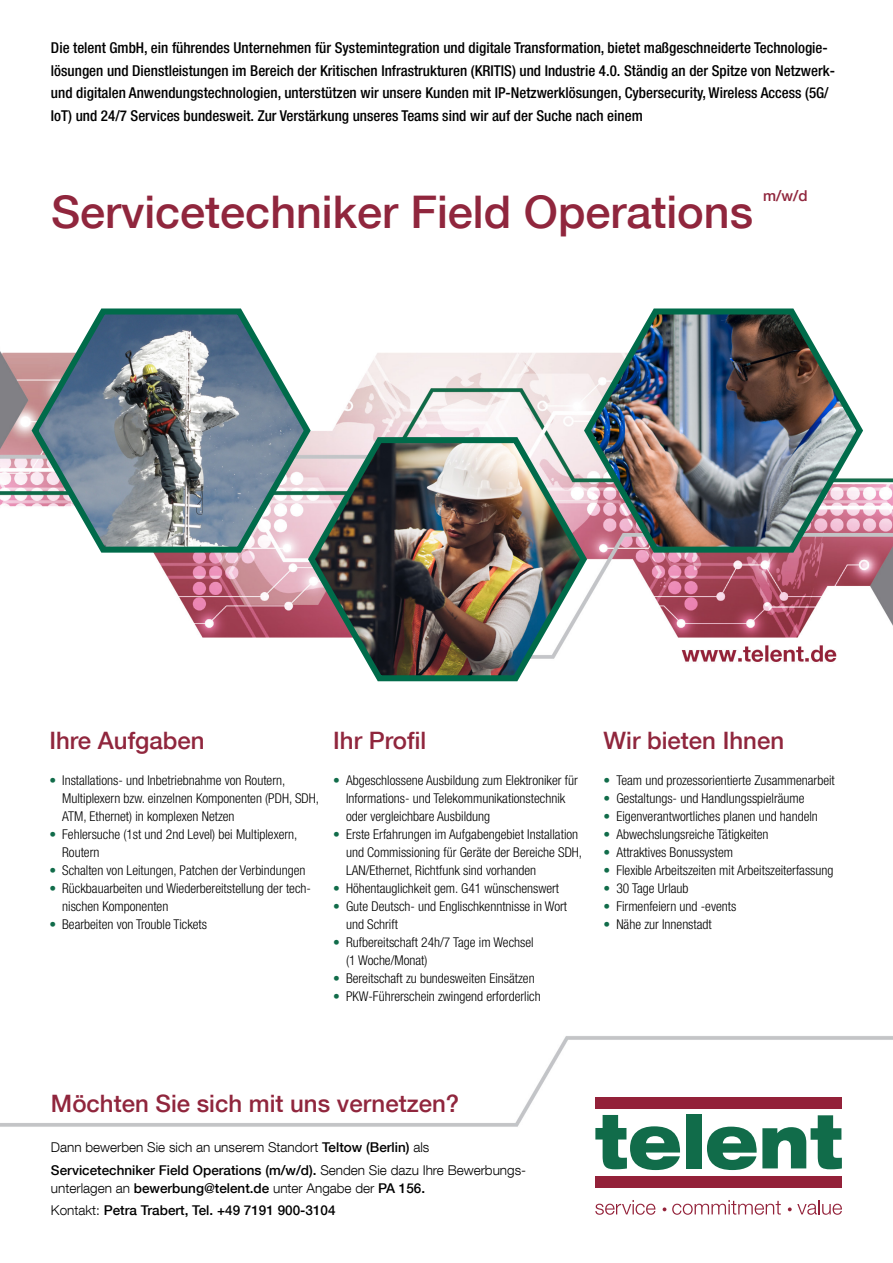
<style>
.page{position:relative;width:893px;height:1263px;background:#fff}
.page>*{position:absolute;margin:0;border:0;box-sizing:border-box;transform-origin:0 0}
.t1{font:500 45px "Helvetica Neue LT Com";color:#90263d}
.t2{font:500 24px "Helvetica Neue LT Com";color:#90263d}
.t3{font:500 condensed 15px/22.5px "Helvetica Neue LT Com";color:#000}
.t4{font:500 15px "Helvetica Neue LT Com";color:#90263d}
.t5{font:300 condensed 13.5px/18px "Helvetica Neue LT Com";color:#000}
.t6{font:500 13.5px/18px "Helvetica Neue LT Com";color:#000}
.t7{font:300 13.5px "Helvetica Neue LT Com";color:#000}
.s1{font-stretch:normal;color:#116c4a}
.s2{font-weight:500}
.s3{font-weight:300}
</style>
<div class="page">
<img style="left:0;top:351px;width:893px;height:861px">
<img style="left:581px;top:308px;width:285px;height:248px">
<img style="left:305px;top:432px;width:285px;height:252px">
<svg style="left:28px;top:308px;width:286px;height:248px"></svg>
<svg style="left:595px;top:1115px;width:85px;height:55px"></svg>
<div style="left:686px;top:1114px;width:15px;height:54px;background:#116c4a"></div>
<svg style="left:707px;top:1115px;width:135px;height:55px"></svg>
<div style="left:596px;top:1176px;width:246px;height:11px;background:#932139"></div>
<div style="left:595px;top:1097px;width:247px;height:12px;background:#932139"></div>
<svg style="left:595px;top:1200px;width:60px;height:15px"></svg>
<svg style="left:672px;top:1200px;width:109px;height:15px"></svg>
<svg style="left:663px;top:1207px;width:3px;height:4px"></svg>
<svg style="left:788px;top:1200px;width:54px;height:15px"></svg>
<p class="t3" style="left:51px;top:37px;width:786px">Die telent GmbH, ein führendes Unternehmen für Systemintegration und digitale Transformation, bietet maßgeschneiderte Technologie&shy;lösungen und Dienstleistungen im Bereich der Kritischen Infrastrukturen (KRITIS) und Industrie 4.0. Ständig an der Spitze von Netzwerk&shy;und digitalen Anwendungstechnologien, unterstützen wir unsere Kunden mit IP-Netzwerklösungen, Cybersecurity, Wireless Access (5G/ IoT) und 24/7 Services bundesweit. Zur Verstärkung unseres Teams sind wir auf der Suche nach einem</p>
<p class="t1" style="left:51px;top:185px;width:704px">Servicetechniker Field Operations</p>
<p class="t4" style="left:763px;top:186px;width:46px">m/w/d</p>
<p class="t2" style="left:49px;top:726px;width:157px">Ihre Aufgaben</p>
<p class="t5" style="left:62px;top:771px;width:258px;text-indent:-13px"><span class="s1">•</span> Installations- und Inbetriebnahme von Routern,<br>Multiplexern bzw. einzelnen Komponenten (PDH, SDH,<br>ATM, Ethernet) in komplexen Netzen</p>
<p class="t5" style="left:62px;top:825px;width:237px;text-indent:-13px"><span class="s1">•</span> Fehlersuche (1st und 2nd Level) bei Multiplexern,<br>Routern</p>
<p class="t5" style="left:49px;top:861px;width:258px"><span class="s1">•</span> Schalten von Leitungen, Patchen der Verbindungen</p>
<p class="t5" style="left:62px;top:879px;width:250px;text-indent:-13px"><span class="s1">•</span> Rückbauarbeiten und Wiederbereitstellung der tech&shy;nischen Komponenten</p>
<p class="t5" style="left:49px;top:915px;width:159px"><span class="s1">•</span> Bearbeiten von Trouble Tickets</p>
<p class="t2" style="left:333px;top:726px;width:94px">Ihr Profil</p>
<p class="t5" style="left:346px;top:771px;width:233px;text-indent:-13px"><span class="s1">•</span> Abgeschlossene Ausbildung zum Elektroniker für<br>Informations- und Telekommunikationstechnik oder vergleichbare Ausbildung</p>
<p class="t5" style="left:346px;top:825px;width:238px;text-indent:-13px"><span class="s1">•</span> Erste Erfahrungen im Aufgabengebiet Installation und Commissioning für Geräte der Bereiche SDH,<br>LAN/Ethernet, Richtfunk sind vorhanden</p>
<p class="t5" style="left:333px;top:879px;width:227px"><span class="s1">•</span> Höhentauglichkeit gem. G41 wünschenswert</p>
<p class="t5" style="left:346px;top:897px;width:223px;text-indent:-13px"><span class="s1">•</span> Gute Deutsch- und Englischkenntnisse in Wort und Schrift</p>
<p class="t5" style="left:346px;top:933px;width:189px;text-indent:-13px"><span class="s1">•</span> Rufbereitschaft 24h/7 Tage im Wechsel (1 Woche/Monat)</p>
<p class="t5" style="left:333px;top:969px;width:203px"><span class="s1">•</span> Bereitschaft zu bundesweiten Einsätzen</p>
<p class="t5" style="left:333px;top:987px;width:209px"><span class="s1">•</span> PKW-Führerschein zwingend erforderlich</p>
<p class="t2" style="left:604px;top:726px;width:182px">Wir bieten Ihnen</p>
<p class="t5" style="left:604px;top:771px;width:233px"><span class="s1">•</span> Team und prozessorientierte Zusammenarbeit</p>
<p class="t5" style="left:604px;top:789px;width:202px"><span class="s1">•</span> Gestaltungs- und Handlungsspielräume</p>
<p class="t5" style="left:604px;top:807px;width:216px"><span class="s1">•</span> Eigenverantwortliches planen und handeln</p>
<p class="t5" style="left:604px;top:825px;width:166px"><span class="s1">•</span> Abwechslungsreiche Tätigkeiten</p>
<p class="t5" style="left:604px;top:843px;width:131px"><span class="s1">•</span> Attraktives Bonussystem</p>
<p class="t5" style="left:604px;top:861px;width:231px"><span class="s1">•</span> Flexible Arbeitszeiten mit Arbeitszeiterfassung</p>
<p class="t5" style="left:604px;top:879px;width:86px"><span class="s1">•</span> 30 Tage Urlaub</p>
<p class="t5" style="left:604px;top:897px;width:134px"><span class="s1">•</span> Firmenfeiern und -events</p>
<p class="t5" style="left:604px;top:915px;width:110px"><span class="s1">•</span> Nähe zur Innenstadt</p>
<p class="t2" style="left:51px;top:1089px;width:410px">Möchten Sie sich mit uns vernetzen?</p>
<p class="t7" style="left:51px;top:1139px;width:380px">Dann bewerben Sie sich an unserem Standort <span class="s2">Teltow (Berlin)</span> als</p>
<p class="t6" style="left:51px;top:1161px;width:477px">Servicetechniker Field Operations (m/w/d). <span class="s3">Senden Sie dazu Ihre Bewerbungs&shy;unterlagen an</span> bewerbung@telent.de <span class="s3">unter Angabe der</span> PA 156.</p>
<p class="t6" style="left:51px;top:1201px;width:286px"><span class="s3">Kontakt:</span> Petra Trabert, Tel. +49 7191 900-3104</p>
</div>
